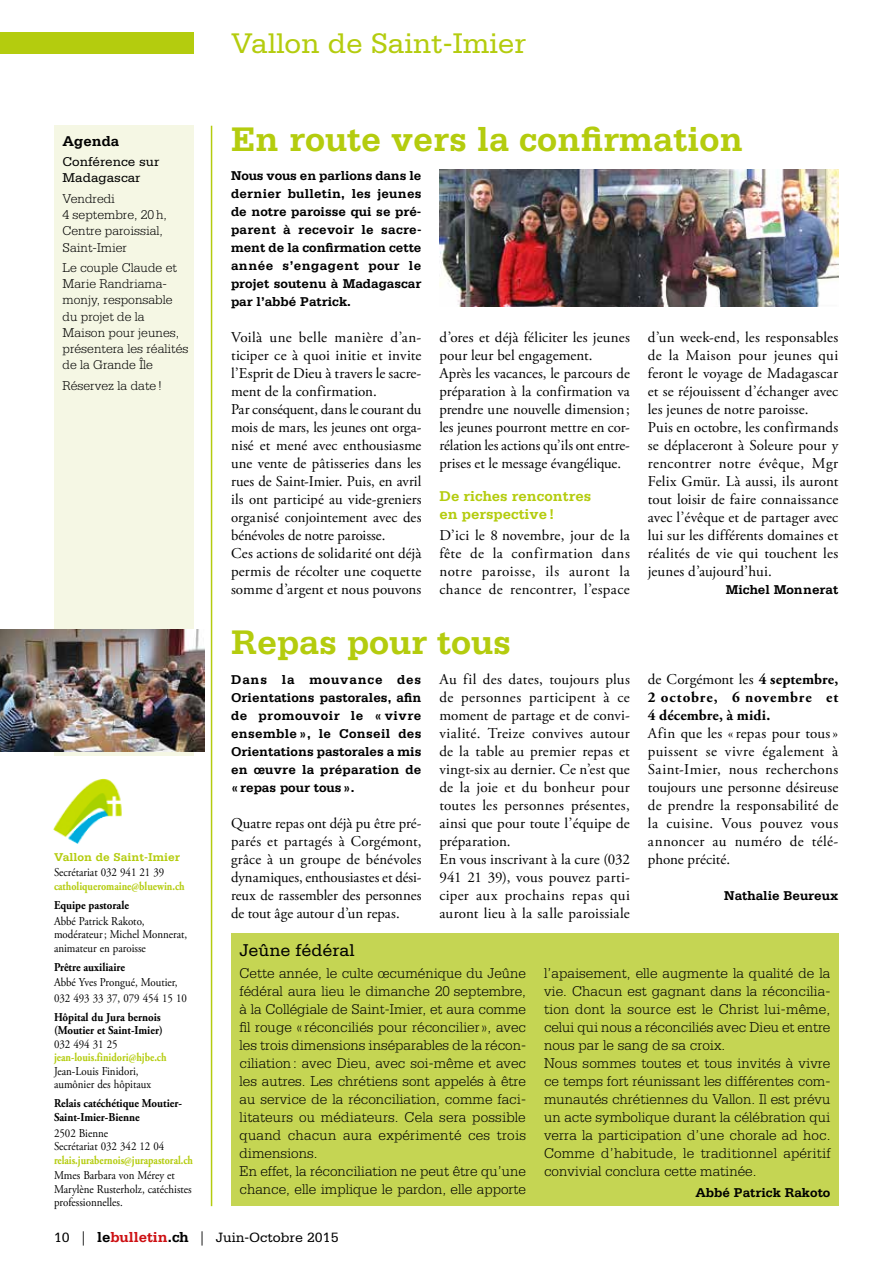
<style>
.page{position:relative;width:893px;height:1263px;background:#fff}
.page>*{position:absolute;margin:0;border:0;box-sizing:border-box;transform-origin:0 0}
.t1{font:700 36px "Serifa";color:#b4cc0e}
.t2{font:30px "Serifa";color:#b4cc0e}
.t3{font:18px "Serifa";color:#000}
.t4{font:15px/18px "Adobe Garamond Pro";letter-spacing:.01em;color:#000}
.t5{font:300 15px/18px "Serifa";color:#000}
.t6{font:700 15px/18px "Adobe Garamond Pro";letter-spacing:.05em;color:#000;text-align:justify}
.t7{font:700 15px/18px "Serifa";color:#b4cc0e}
.t8{font:700 15px "Serifa";color:#000}
.t9{font:14.25px "Serifa";color:#000}
.t10{font:700 13.5px/18px "Serifa";color:#000;text-align:justify}
.t11{font:300 13.5px/16.2px "Serifa";color:#000}
.t12{font:13.5px/16.2px "Serifa";color:#000}
.t13{font:12px/13.5px "Adobe Garamond Pro";color:#000;scale:.91 1}
.t14{font:700 12px/13.5px "Adobe Garamond Pro";color:#000;scale:.91 1}
.t15{font:700 12px "Adobe Garamond Pro";color:#b4cc0e;scale:.84 1}
.t16{font:700 12px "Adobe Garamond Pro";color:#b4cc0e;scale:.83 1}
.t17{font:700 12px "Serifa";color:#b4cc0e}
.s1{font-weight:400}
.s2{font-family:"Adobe Garamond Pro"}
.s3{font-weight:700;font-size:15px}
.s4{font-weight:700;font-size:15px;color:#cd1013}
</style>
<div class="page">
<div style="left:0;top:33px;width:193px;height:21px;background:#b4cc0e"></div>
<hr style="left:211px;top:126px;width:1px;height:1080px;background:#b4cc0e">
<div style="left:231px;top:933px;width:608px;height:273px;background:#c5d553"></div>
<div style="left:54px;top:126px;width:139px;height:630px;background:#f5f7e4"></div>
<img style="left:53px;top:778px;width:69px;height:65px">
<img style="left:439px;top:169px;width:399px;height:137px">
<img style="left:0;top:630px;width:204px;height:122px">
<h2 class="t2" style="left:231px;top:27px;width:297px">Vallon de Saint-Imier</h2>
<p class="t8" style="left:63px;top:132px;width:58px">Agenda</p>
<h1 class="t1" style="left:231px;top:118px;width:514px">En route vers la confirmation</h1>
<p class="t12" style="left:63px;top:154px;width:98px">Conférence sur<br>Madagascar</p>
<p class="t11" style="left:63px;top:190px;width:106px">Vendredi<br>4 septembre, 20h,<br>Centre paroissial,<br>Saint-Imier</p>
<p class="t11" style="left:63px;top:259px;width:127px">Le couple Claude et<br>Marie Randriama&shy;monjy, responsable du projet de la<br>Maison pour jeunes, présentera les réalités de la Grande Île</p>
<p class="t11" style="left:63px;top:377px;width:101px">Réservez la date!</p>
<p class="t10" style="left:231px;top:166px;width:192px">Nous vous en parlions dans le dernier bulletin, les jeunes de notre paroisse qui se pré&shy;parent à recevoir le sacre&shy;ment de la confirmation cette année s’engagent pour le projet soutenu à Madagascar par l’abbé Patrick.</p>
<p class="t4" style="left:231px;top:329px;width:192px">Voilà une belle manière d’an&shy;ticiper ce à quoi initie et invite l’Esprit de Dieu à travers le sacre&shy;ment de la confirmation.<br>Par conséquent, dans le courant du mois de mars, les jeunes ont orga&shy;nisé et mené avec enthousiasme une vente de pâtisseries dans les rues de Saint-Imier. Puis, en avril ils ont participé au vide-greniers organisé conjointement avec des bénévoles de notre paroisse.<br>Ces actions de solidarité ont déjà permis de récolter une coquette somme d’argent et nous pouvons</p>
<p class="t4" style="left:439px;top:329px;width:192px">d’ores et déjà féliciter les jeunes pour leur bel engagement.<br>Après les vacances, le parcours de préparation à la confirmation va prendre une nouvelle dimension; les jeunes pourront mettre en cor&shy;rélation les actions qu’ils ont entre&shy;prises et le message évangélique.</p>
<p class="t4" style="left:648px;top:329px;width:192px">d’un week-end, les responsables de la Maison pour jeunes qui feront le voyage de Madagascar et se réjouissent d’échanger avec les jeunes de notre paroisse.<br>Puis en octobre, les confirmands se déplaceront à Soleure pour y rencontrer notre évêque, Mgr<br>Felix Gmür. Là aussi, ils auront tout loisir de faire connaissance avec l’évêque et de partager avec lui sur les différents domaines et réalités de vie qui touchent les jeunes d’aujourd’hui.</p>
<p class="t10" style="left:726px;top:580px;width:114px">Michel Monnerat</p>
<p class="t7" style="left:439px;top:487px;width:153px">De riches rencontres en perspective!</p>
<p class="t4" style="left:439px;top:527px;width:192px;text-align:justify">D’ici le 8 novembre, jour de la fête de la confirmation dans notre paroisse, ils auront la chance de rencontrer, l’espace</p>
<p class="t17" style="left:54px;top:850px;width:128px">Vallon de Saint-Imier</p>
<p class="t13" style="left:54px;top:866px;width:123px">Secrétariat 032 941 21 39</p>
<p class="t15" style="left:54px;top:879px;width:157px">catholiqueromaine@bluewin.ch</p>
<p class="t14" style="left:54px;top:898px;width:84px">Equipe pastorale</p>
<p class="t13" style="left:54px;top:914px;width:148px">Abbé Patrick Rakoto, modérateur; Michel Monnerat, animateur en paroisse</p>
<p class="t14" style="left:54px;top:960px;width:79px">Prêtre auxiliaire</p>
<p class="t13" style="left:54px;top:975px;width:148px;line-height:15.6px">Abbé Yves Prongué, Moutier,<br>032 493 33 37, 079 454 15 10</p>
<p class="t14" style="left:54px;top:1010px;width:121px">Hôpital du Jura bernois (Moutier et Saint-Imier)</p>
<p class="t13" style="left:54px;top:1038px;width:71px">032 494 31 25</p>
<p class="t15" style="left:54px;top:1050px;width:136px">jean-louis.finidori@hjbe.ch</p>
<p class="t13" style="left:54px;top:1065px;width:108px">Jean-Louis Finidori, aumônier des hôpitaux</p>
<p class="t14" style="left:54px;top:1097px;width:142px">Relais catéchétique Moutier-<br>Saint-Imier-Bienne</p>
<p class="t13" style="left:54px;top:1126px;width:123px">2502 Bienne<br>Secrétariat 032 342 12 04</p>
<p class="t16" style="left:54px;top:1153px;width:169px">relais.jurabernois@jurapastoral.ch</p>
<p class="t13" style="left:54px;top:1169px;width:153px">Mmes Barbara von Mérey et<br>Marylène Rusterholz, catéchistes professionnelles.</p>
<h1 class="t1" style="left:231px;top:621px;width:282px">Repas pour tous</h1>
<p class="t10" style="left:231px;top:670px;width:192px">Dans la mouvance des Orientations pastorales, afin de promouvoir le « vivre ensemble », le Conseil des Orientations pastorales a mis en œuvre la préparation de «repas pour tous».</p>
<p class="t4" style="left:231px;top:815px;width:192px;text-align:justify">Quatre repas ont déjà pu être pré&shy;parés et partagés à Corgémont, grâce à un groupe de bénévoles dynamiques, enthousiastes et dési&shy;reux de rassembler des personnes de tout âge autour d’un repas.</p>
<p class="t4" style="left:439px;top:671px;width:192px">Au fil des dates, toujours plus de personnes participent à ce moment de partage et de convi&shy;vialité. Treize convives autour de la table au premier repas et vingt-six au dernier. Ce n’est que de la joie et du bonheur pour toutes les personnes présentes, ainsi que pour toute l’équipe de préparation.<br>En vous inscrivant à la cure (032<br>941 21 39), vous pouvez parti&shy;ciper aux prochains repas qui auront lieu à la salle paroissiale</p>
<p class="t6" style="left:648px;top:671px;width:192px"><span class="s1">de Corgémont les</span> 4 septembre, 2 octobre, 6 novembre et 4 décembre, à midi.</p>
<p class="t4" style="left:648px;top:725px;width:192px;text-align:justify">Afin que les «repas pour tous» puissent se vivre également à Saint-Imier, nous recherchons toujours une personne désireuse de prendre la responsabilité de la cuisine. Vous pouvez vous annoncer au numéro de télé&shy;phone précité.</p>
<p class="t10" style="left:724px;top:886px;width:116px">Nathalie Beureux</p>
<p class="t3" style="left:240px;top:940px;width:117px">Jeûne fédéral</p>
<p class="t5" style="left:240px;top:964px;width:288px">Cette année, le culte œcuménique du Jeûne fédéral aura lieu le dimanche 20 septembre, à la Collégiale de Saint-Imier, et aura comme fil rouge «réconciliés pour réconcilier», avec les trois dimensions inséparables de la récon&shy;ciliation: avec Dieu, avec soi-même et avec les autres. Les chrétiens sont appelés à être au service de la réconciliation, comme faci&shy;litateurs ou médiateurs. Cela sera possible quand chacun aura expérimenté ces trois dimensions.<br>En effet, la réconciliation ne peut être qu’une chance, elle implique le pardon, elle apporte</p>
<p class="t5" style="left:544px;top:964px;width:288px">l’apaisement, elle augmente la qualité de la vie. Chacun est gagnant dans la réconcilia&shy;tion dont la source est le Christ lui-même, celui qui nous a réconciliés avec Dieu et entre nous par le sang de sa croix.<br>Nous sommes toutes et tous invités à vivre ce temps fort réunissant les différentes com&shy;munautés chrétiennes du Vallon. Il est prévu un acte symbolique durant la célébration qui verra la participation d’une chorale ad hoc.<br>Comme d’habitude, le traditionnel apéritif convivial conclura cette matinée.</p>
<p class="t10" style="left:695px;top:1183px;width:137px">Abbé Patrick Rakoto</p>
<p class="t9" style="left:54px;top:1230px;width:286px">10 <span class="s2">|</span> <span class="s3">le</span><span class="s4">bulletin</span><span class="s3">.ch</span> <span class="s2">|</span> Juin-Octobre 2015</p>
</div>
